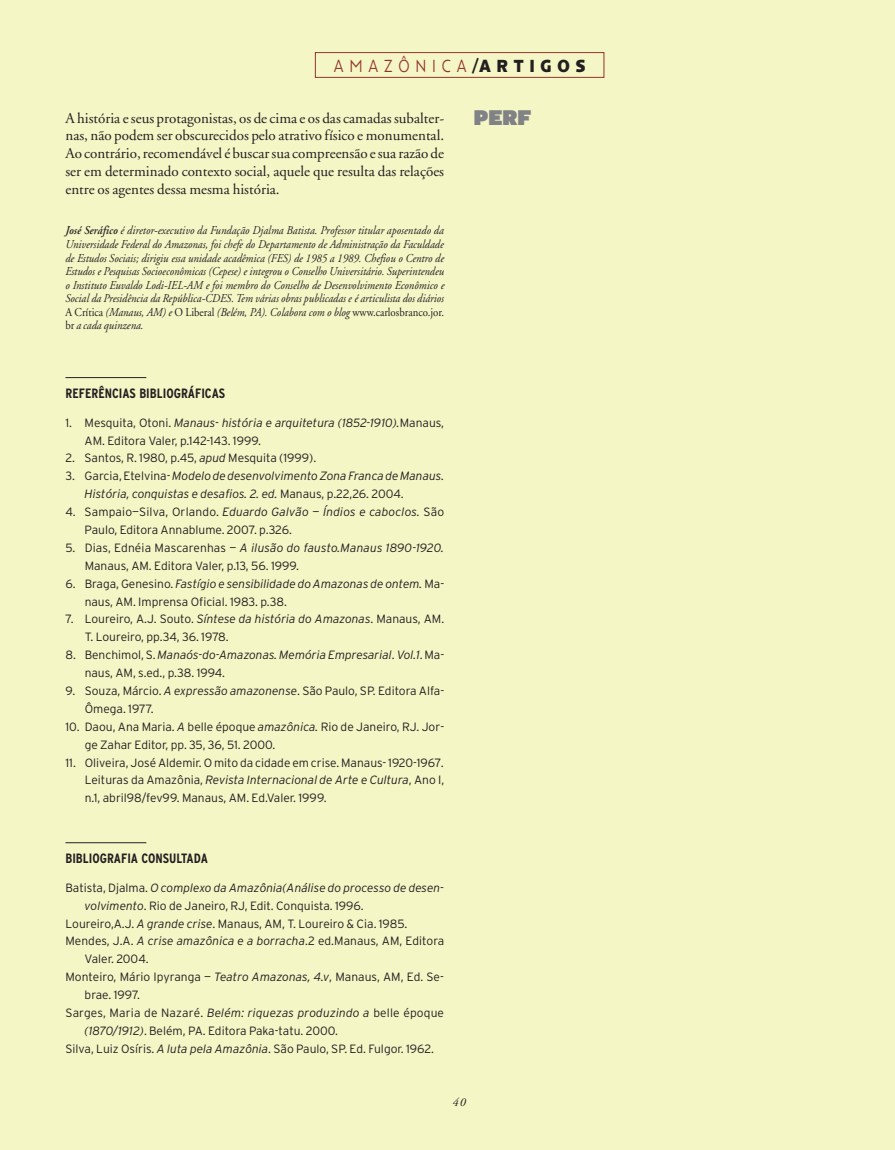
<style>
.page{position:relative;width:895px;height:1150px;background:#fff}
.page>*{position:absolute;margin:0;border:0;box-sizing:border-box;transform-origin:0 0}
.t1{font:900 21px "Interstate";color:#808285}
.t2{font:300 18px "Anisette Petite";letter-spacing:.38em;color:#92342e;scale:.85 1}
.t3{font:15px/17.9px "Adobe Garamond";color:#231f20;text-align:justify}
.t4{font:700 condensed 13.5px "Interstate";color:#231f20}
.t5{font:300 12px/17.9px "Interstate";color:#231f20}
.t6{font:italic 12px/13.5px "Adobe Garamond";color:#231f20;text-align:justify;scale:.9 1}
.t7{font:italic 300 12px/17.9px "Interstate";color:#231f20}
.t8{font:italic 12px "Adobe Garamond";color:#231f20}
.s1{font-weight:700;color:#231f20}
.s2{font-weight:600}
.s3{font-style:normal}
.s4{font-style:italic}
</style>
<div class="page">
<div style="left:0;top:0;width:894px;height:1149px;background:#f5f6c6"></div>
<div style="left:315px;top:52px;width:289px;height:26px;border:1px solid #92342e"></div>
<hr style="left:65px;top:377px;width:81px;height:1px;background:#231f20">
<hr style="left:65px;top:842px;width:81px;height:1px;background:#231f20">
<h2 class="t2" style="left:334px;top:56px;width:297px">AMAZÔNICA<span class="s1">/ARTIGOS</span></h2>
<p class="t3" style="left:65px;top:109px;width:380px">A história e seus protagonistas, os de cima e os das camadas subalter&shy;nas, não podem ser obscurecidos pelo atrativo físico e monumental.<br>Ao contrário, recomendável é buscar sua compreensão e sua razão de ser em determinado contexto social, aquele que resulta das relações entre os agentes dessa mesma história.</p>
<p class="t6" style="left:65px;top:224px;width:422px"><span class="s2">José Seráfico</span> é diretor-executivo da Fundação Djalma Batista. Professor titular aposentado da Universidade Federal do Amazonas, foi chefe do Departamento de Administração da Faculdade de Estudos Sociais; dirigiu essa unidade acadêmica (FES) de 1985 a 1989. Chefiou o Centro de Estudos e Pesquisas Socioeconômicas (Cepese) e integrou o Conselho Universitário. Superintendeu o Instituto Euvaldo Lodi-IEL-AM e foi membro do Conselho de Desenvolvimento Econômico e Social da Presidência da República-CDES. Tem várias obras publicadas e é articulista dos diários <span class="s3">A Crítica</span> (Manaus, AM) e <span class="s3">O Liberal</span> (Belém, PA). Colabora com o blog <span class="s3">www.carlosbranco.jor. br</span> a cada quinzena.</p>
<h1 class="t1" style="left:474px;top:104px;width:59px">Perf</h1>
<p class="t4" style="left:65px;top:385px;width:15px">REFER</p>
<p class="t4" style="left:98px;top:385px;width:114px">ÊNCIAS BIBLIOGRÁFICAS</p>
<p class="t5" style="left:85px;top:413px;width:361px;text-indent:-19px">1. Mesquita, Otoni. <span class="s4">Manaus- história e arquitetura (1852-1910).</span>Manaus,<br>AM. Editora Valer, p.142-143. 1999.</p>
<p class="t5" style="left:65px;top:449px;width:252px">2. Santos, R. 1980, p.45, <span class="s4">apud</span> Mesquita (1999).</p>
<p class="t7" style="left:85px;top:467px;width:361px;text-indent:-19px"><span class="s3">3. Garcia, Etelvina-</span> Modelo de desenvolvimento Zona Franca de Manaus.<br>História, conquistas e desafios. 2. ed. <span class="s3">Manaus, p.22,26. 2004.</span></p>
<p class="t5" style="left:85px;top:503px;width:361px;text-indent:-19px">4. Sampaio—Silva, Orlando. <span class="s4">Eduardo Galvão — Índios e caboclos.</span> São<br>Paulo, Editora Annablume. 2007. p.326.</p>
<p class="t5" style="left:85px;top:538px;width:361px;text-indent:-19px">5. Dias, Ednéia Mascarenhas — <span class="s4">A ilusão do fausto.Manaus 1890-1920.<br></span>Manaus, AM. Editora Valer, p.13, 56. 1999.</p>
<p class="t5" style="left:85px;top:574px;width:361px;text-indent:-19px">6. Braga, Genesino. <span class="s4">Fastígio e sensibilidade do Amazonas de ontem.</span> Ma&shy;naus, AM. Imprensa Oficial. 1983. p.38.</p>
<p class="t5" style="left:85px;top:610px;width:361px;text-indent:-19px">7. Loureiro, A.J. Souto. <span class="s4">Síntese da história do Amazonas</span>. Manaus, AM.<br>T. Loureiro, pp.34, 36. 1978.</p>
<p class="t5" style="left:85px;top:646px;width:361px;text-indent:-19px">8. Benchimol, S. <span class="s4">Manaós-do-Amazonas. Memória Empresarial</span>. <span class="s4">Vol.1</span>. Ma&shy;naus, AM, s.ed., p.38. 1994.</p>
<p class="t5" style="left:85px;top:681px;width:361px;text-indent:-19px">9. Souza, Márcio. <span class="s4">A expressão amazonense</span>. São Paulo, SP. Editora Alfa-<br>Ômega. 1977.</p>
<p class="t5" style="left:85px;top:717px;width:361px;text-indent:-19px">10. Daou, Ana Maria. <span class="s4">A</span> belle époque <span class="s4">amazônica.</span> Rio de Janeiro, RJ. Jor&shy;ge Zahar Editor, pp. 35, 36, 51. 2000.</p>
<p class="t5" style="left:85px;top:753px;width:361px;text-align:justify;text-indent:-19px">11. Oliveira, José Aldemir. O mito da cidade em crise. Manaus- 1920-1967<span class="s4">.<br></span>Leituras da Amazônia, <span class="s4">Revista Internacional de Arte e Cultura</span>, Ano I, n.1, abril98/fev99. Manaus, AM. Ed.Valer. 1999.</p>
<p class="t4" style="left:65px;top:850px;width:84px">BIBLIOGRAFIA CONS</p>
<p class="t4" style="left:169px;top:850px;width:20px">ULTADA</p>
<p class="t7" style="left:65px;top:878px;width:380px"><span class="s3">Batista, Djalma.</span> O complexo da Amazônia(Análise do processo de desen-</p>
<p class="t5" style="left:85px;top:896px;width:280px"><span class="s4">volvimento</span>. Rio de Janeiro, RJ, Edit. Conquista. 1996.</p>
<p class="t5" style="left:65px;top:914px;width:343px">Loureiro,A.J. <span class="s4">A grande crise</span>. Manaus, AM, T. Loureiro &amp; Cia. 1985.</p>
<p class="t5" style="left:65px;top:932px;width:380px">Mendes, J.A. <span class="s4">A crise amazônica e a borracha</span>.2 ed.Manaus, AM, Editora</p>
<p class="t5" style="left:85px;top:950px;width:65px">Valer. 2004.</p>
<p class="t5" style="left:65px;top:967px;width:380px">Monteiro, Mário Ipyranga — <span class="s4">Teatro Amazonas, 4.v</span>, Manaus, AM, Ed. Se-</p>
<p class="t5" style="left:85px;top:985px;width:57px">brae. 1997.</p>
<p class="t5" style="left:65px;top:1003px;width:380px">Sarges, Maria de Nazaré. <span class="s4">Belém: riquezas produzindo a</span> belle époque</p>
<p class="t5" style="left:85px;top:1021px;width:255px"><span class="s4">(1870/1912)</span>. Belém, PA. Editora Paka-tatu. 2000.</p>
<p class="t5" style="left:65px;top:1039px;width:370px">Silva, Luiz Osíris. <span class="s4">A luta pela Amazônia</span>. São Paulo, SP. Ed. Fulgor. 1962.</p>
<p class="t8" style="left:452px;top:1095px;width:15px">40</p>
</div>
